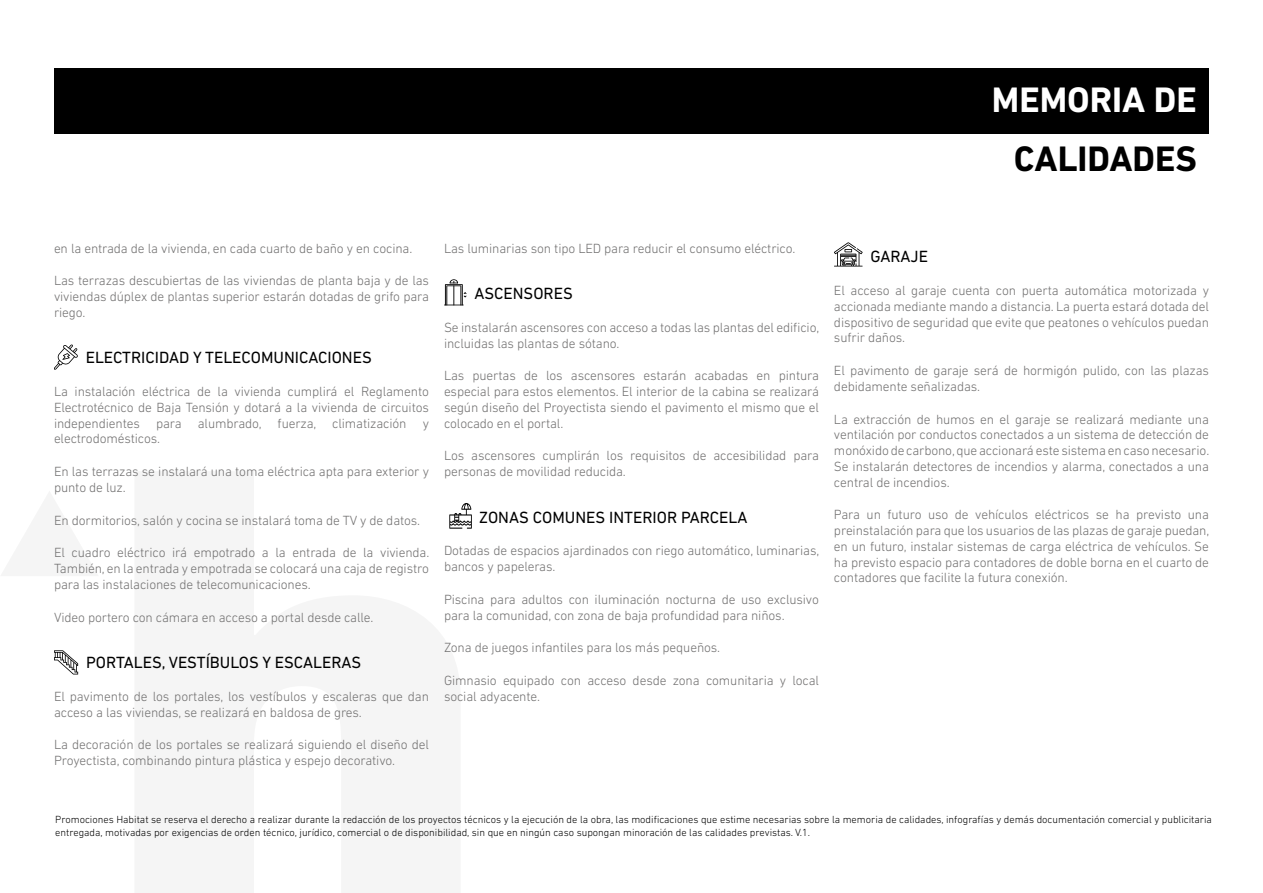
<style>
.page{position:relative;width:1263px;height:893px;background:#fff}
.page>*{position:absolute;margin:0;border:0;box-sizing:border-box;transform-origin:0 0}
.t1{font:700 36px "DIN Next LT Pro";color:#fff}
.t2{font:700 36px "DIN Next LT Pro";color:#000}
.t3{font:16.5px "DIN Next LT Pro";color:#000}
.t4{font:300 13.5px/15.8px "DIN Next LT Pro";letter-spacing:-.01em;color:#706f6f}
.t5{font:300 10.5px/12.6px "DIN Next LT Pro";color:#000}
</style>
<div class="page">
<div style="left:54px;top:68px;width:1155px;height:65px;background:#000"></div>
<svg style="left:54px;top:344px;width:24px;height:26px"></svg>
<svg style="left:54px;top:650px;width:24px;height:24px"></svg>
<svg style="left:444px;top:279px;width:23px;height:27px"></svg>
<svg style="left:449px;top:503px;width:23px;height:26px"></svg>
<svg style="left:834px;top:242px;width:29px;height:25px"></svg>
<h1 class="t1" style="left:992px;top:79px;width:207px">MEMORIA DE</h1>
<h1 class="t2" style="left:1014px;top:137px;width:185px">CALIDADES</h1>
<p class="t4" style="left:54px;top:240px;width:360px">en la entrada de la vivienda, en cada cuarto de baño y en cocina.</p>
<p class="t4" style="left:54px;top:273px;width:376px;text-align:justify">Las terrazas descubiertas de las viviendas de planta baja y de las viviendas dúplex de plantas superior estarán dotadas de grifo para riego.</p>
<p class="t3" style="left:86px;top:348px;width:288px">ELECTRICIDAD Y TELECOMUNICACIONES</p>
<p class="t4" style="left:54px;top:383px;width:376px;text-align:justify">La instalación eléctrica de la vivienda cumplirá el Reglamento Electrotécnico de Baja Tensión y dotará a la vivienda de circuitos independientes para alumbrado, fuerza, climatización y electrodomésticos.</p>
<p class="t4" style="left:54px;top:463px;width:376px">En las terrazas se instalará una toma eléctrica apta para exterior y punto de luz.</p>
<p class="t4" style="left:54px;top:512px;width:368px">En dormitorios, salón y cocina se instalará toma de TV y de datos.</p>
<p class="t4" style="left:54px;top:545px;width:377px;text-align:justify">El cuadro eléctrico irá empotrado a la entrada de la vivienda.<br>También, en la entrada y empotrada se colocará una caja de registro para las instalaciones de telecomunicaciones.</p>
<p class="t4" style="left:54px;top:609px;width:321px">Video portero con cámara en acceso a portal desde calle.</p>
<p class="t3" style="left:86px;top:653px;width:277px">PORTALES, VESTÍBULOS Y ESCALERAS</p>
<p class="t4" style="left:54px;top:688px;width:376px">El pavimento de los portales, los vestíbulos y escaleras que dan acceso a las viviendas, se realizará en baldosa de gres.</p>
<p class="t4" style="left:54px;top:737px;width:376px">La decoración de los portales se realizará siguiendo el diseño del<br>Proyectista, combinando pintura plástica y espejo decorativo.</p>
<p class="t4" style="left:444px;top:240px;width:353px">Las luminarias son tipo LED para reducir el consumo eléctrico.</p>
<p class="t3" style="left:474px;top:284px;width:100px">ASCENSORES</p>
<p class="t4" style="left:444px;top:319px;width:377px">Se instalarán ascensores con acceso a todas las plantas del edificio, incluidas las plantas de sótano.</p>
<p class="t4" style="left:444px;top:368px;width:376px;text-align:justify">Las puertas de los ascensores estarán acabadas en pintura especial para estos elementos. El interior de la cabina se realizará según diseño del Proyectista siendo el pavimento el mismo que el colocado en el portal.</p>
<p class="t4" style="left:444px;top:448px;width:376px">Los ascensores cumplirán los requisitos de accesibilidad para personas de movilidad reducida.</p>
<p class="t3" style="left:479px;top:507px;width:270px">ZONAS COMUNES INTERIOR PARCELA</p>
<p class="t4" style="left:444px;top:543px;width:377px">Dotadas de espacios ajardinados con riego automático, luminarias, bancos y papeleras.</p>
<p class="t4" style="left:444px;top:591px;width:376px">Piscina para adultos con iluminación nocturna de uso exclusivo para la comunidad, con zona de baja profundidad para niños.</p>
<p class="t4" style="left:444px;top:640px;width:278px">Zona de juegos infantiles para los más pequeños.</p>
<p class="t4" style="left:444px;top:672px;width:376px">Gimnasio equipado con acceso desde zona comunitaria y local social adyacente.</p>
<p class="t3" style="left:870px;top:247px;width:59px">GARAJE</p>
<p class="t4" style="left:834px;top:282px;width:376px;text-align:justify">El acceso al garaje cuenta con puerta automática motorizada y accionada mediante mando a distancia. La puerta estará dotada del dispositivo de seguridad que evite que peatones o vehículos puedan sufrir daños.</p>
<p class="t4" style="left:834px;top:362px;width:376px">El pavimento de garaje será de hormigón pulido, con las plazas debidamente señalizadas.</p>
<p class="t4" style="left:834px;top:411px;width:377px;text-align:justify">La extracción de humos en el garaje se realizará mediante una ventilación por conductos conectados a un sistema de detección de monóxido de carbono, que accionará este sistema en caso necesario.<br>Se instalarán detectores de incendios y alarma, conectados a una central de incendios.</p>
<p class="t4" style="left:834px;top:507px;width:377px;text-align:justify">Para un futuro uso de vehículos eléctricos se ha previsto una preinstalación para que los usuarios de las plazas de garaje puedan, en un futuro, instalar sistemas de carga eléctrica de vehículos. Se ha previsto espacio para contadores de doble borna en el cuarto de contadores que facilite la futura conexión.</p>
<p class="t5" style="left:55px;top:813px;width:1158px">Promociones Habitat se reserva el derecho a realizar durante la redacción de los proyectos técnicos y la ejecución de la obra, las modificaciones que estime necesarias sobre la memoria de calidades, infografías y demás documentación comercial y publicitaria entregada, motivadas por exigencias de orden técnico, jurídico, comercial o de disponibilidad, sin que en ningún caso supongan minoración de las calidades previstas. V.1.</p>
</div>
